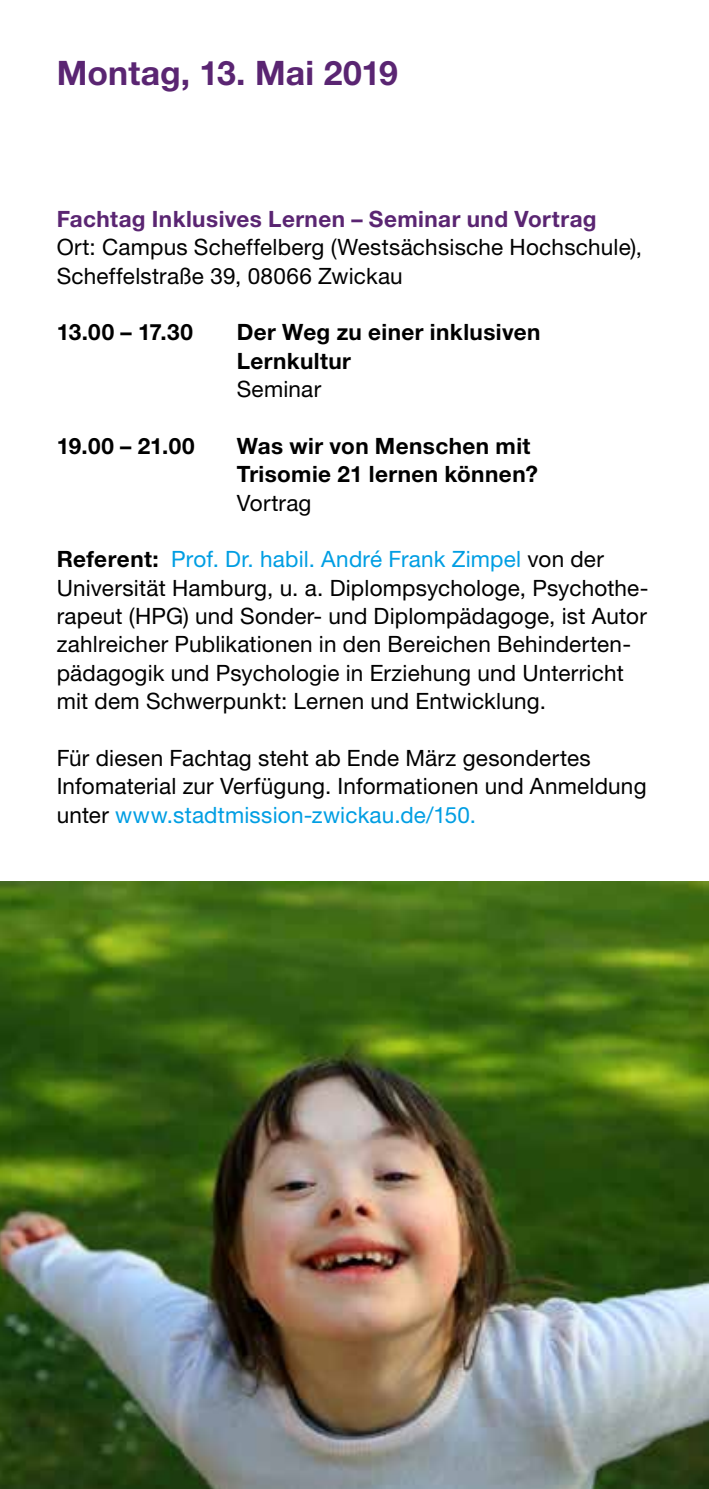
<style>
.page{position:relative;width:709px;height:1489px;background:#fff}
.page>*{position:absolute;margin:0;border:0;box-sizing:border-box;transform-origin:0 0}
.t1{font:700 33.75px "Helvetica Neue LT Pro";letter-spacing:.005em;color:#5a2572}
.t2{font:22.5px/28.2px "Helvetica Neue LT Pro";letter-spacing:.01em;color:#000}
.t3{font:700 22.5px/28.2px "Helvetica Neue LT Pro";letter-spacing:.02em;color:#000}
.t4{font:700 22.5px "Helvetica Neue LT Pro";letter-spacing:.02em;color:#5a2572}
.s1{font-weight:700}
.s2{color:#009ee3}
</style>
<div class="page">
<img style="left:0;top:881px;width:709px;height:607px">
<h1 class="t1" style="left:57px;top:52px;width:342px">Montag, 13. Mai 2019</h1>
<p class="t4" style="left:57px;top:205px;width:541px">Fachtag Inklusives Lernen – Seminar und Vortrag</p>
<p class="t2" style="left:57px;top:232px;width:587px">Ort: Campus Scheffelberg (Westsächsische Hochschule),<br>Scheffelstraße 39, 08066 Zwickau</p>
<p class="t3" style="left:57px;top:318px;width:138px">13.00 – 17.30</p>
<p class="t3" style="left:237px;top:318px;width:305px">Der Weg zu einer inklusiven<br>Lernkultur</p>
<p class="t2" style="left:237px;top:374px;width:86px">Seminar</p>
<p class="t3" style="left:57px;top:431px;width:139px">19.00 – 21.00</p>
<p class="t3" style="left:237px;top:431px;width:303px">Was wir von Menschen mit<br>Trisomie 21 lernen können?</p>
<p class="t2" style="left:237px;top:488px;width:76px">Vortrag</p>
<p class="t2" style="left:57px;top:544px;width:593px"><span class="s1">Referent:</span> <span class="s2">Prof. Dr. habil. André Frank Zimpel</span> von der Universität Hamburg, u. a. Diplompsychologe, Psychothe&shy;rapeut (HPG) und Sonder- und Diplompädagoge, ist Autor zahlreicher Publikationen in den Bereichen Behinderten&shy;pädagogik und Psychologie in Erziehung und Unterricht mit dem Schwerpunkt: Lernen und Entwicklung.</p>
<p class="t2" style="left:57px;top:743px;width:591px">Für diesen Fachtag steht ab Ende März gesondertes<br>Infomaterial zur Verfügung. Informationen und Anmeldung unter <span class="s2">www.stadtmission-zwickau.de/150.</span></p>
</div>
